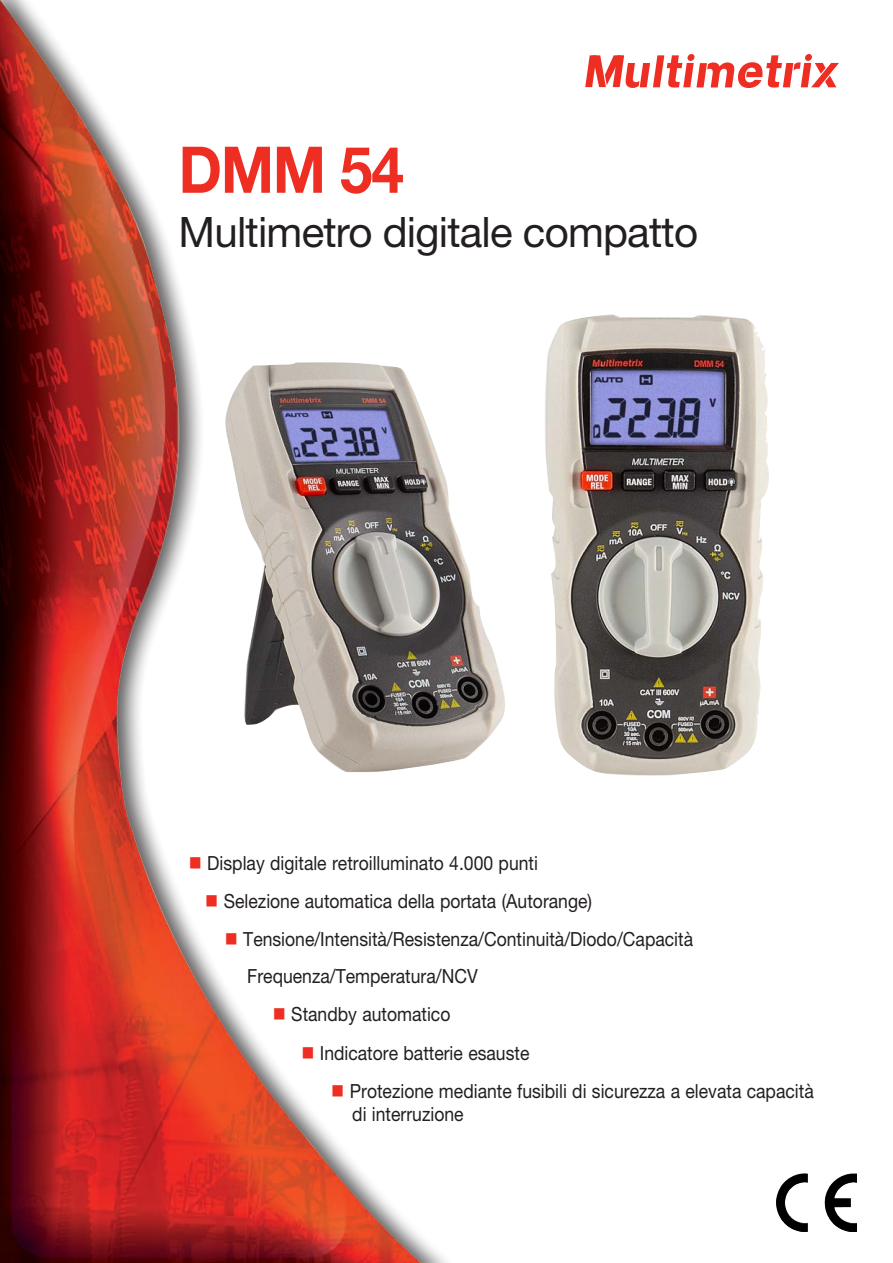
<style>
.page{position:relative;width:893px;height:1263px;background:#fff}
.page>*{position:absolute;margin:0;border:0;box-sizing:border-box;transform-origin:0 0}
.t1{font:700 64.5px "Helvetica Neue LT Std";color:#ee2e22;scale:.91 1}
.t2{font:42px "Helvetica Neue LT Std";letter-spacing:-.02em;color:#231f20}
.t3{font:19.5px/23.4px "Helvetica Neue LT Std";color:#231f20;scale:.9 1}
.s1{color:#ee2e22}
</style>
<div class="page">
<img style="left:776px;top:1173px;width:81px;height:58px">
<svg style="left:585px;top:55px;width:254px;height:33px"></svg>
<div style="left:0;top:0;width:460px;height:1263px;background:#231f20;opacity:.5"></div>
<img style="left:545px;top:314px;width:224px;height:462px">
<img style="left:223px;top:362px;width:282px;height:410px">
<p class="t1" style="left:179px;top:130px;width:249px">DMM 54</p>
<p class="t2" style="left:179px;top:207px;width:521px">Multimetro digitale compatto</p>
<p class="t3" style="left:189px;top:851px;width:389px"><span class="s1">■</span> Display digitale retroilluminato 4.000 punti</p>
<p class="t3" style="left:205px;top:889px;width:431px"><span class="s1">■</span> Selezione automatica della portata (Autorange)</p>
<p class="t3" style="left:225px;top:927px;width:522px"><span class="s1">■</span> Tensione/Intensità/Resistenza/Continuità/Diodo/Capacità</p>
<p class="t3" style="left:247px;top:964px;width:258px">Frequenza/Temperatura/NCV</p>
<p class="t3" style="left:273px;top:1002px;width:199px"><span class="s1">■</span> Standby automatico</p>
<p class="t3" style="left:301px;top:1040px;width:255px"><span class="s1">■</span> Indicatore batterie esauste</p>
<p class="t3" style="left:352px;top:1078px;width:514px;text-indent:-21px"><span class="s1">■</span> Protezione mediante fusibili di sicurezza a elevata capacità di interruzione</p>
</div>
